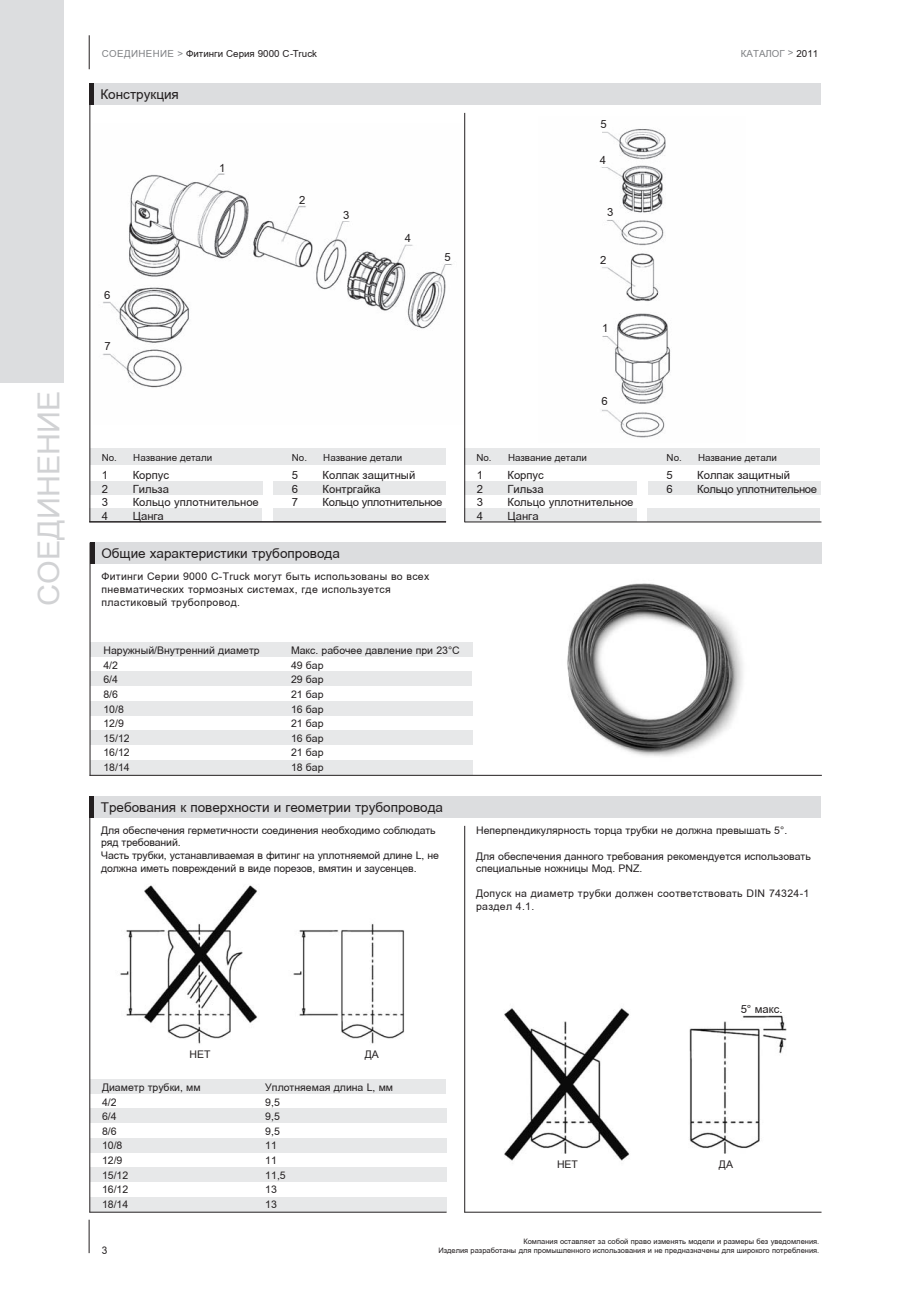
<style>
.page{position:relative;width:906px;height:1289px;background:#fff}
.page>*{position:absolute;margin:0;border:0;box-sizing:border-box;transform-origin:0 0}
.t1{font:30.3px "Arial Cyr";color:#d1d2d4}
.t2{font:13.5px "Arial Cyr";color:#231f20}
.t3{font:11.25px "Arial Cyr";color:#231f20}
.t4{font:11.25px "Arial Cyr";letter-spacing:-.03em;color:#231f20}
.t5{font:10.5px/12.6px "Arial Cyr";color:#231f20}
.t6{font:10.5px/12.6px "Arial Cyr";letter-spacing:.03em;color:#231f20}
.t7{font:10.5px "Arial Cyr";color:#231f20;scale:.95 1}
.t8{font:9.75px "Arial Cyr";color:#231f20}
.t9{font:9.75px "Arial Cyr";color:#808285}
.t10{font:7.5px/9px "Arial Cyr";color:#231f20;text-align:right}
.s1{color:#808285}
.s2{color:#231f20}
</style>
<div class="page">
<img style="left:120px;top:885px;width:285px;height:159px">
<img style="left:465px;top:992px;width:322px;height:176px">
<div style="left:273px;top:481px;width:172px;height:14px;background:#e7e8e9"></div>
<div style="left:90px;top:481px;width:172px;height:14px;background:#e7e8e9"></div>
<div style="left:90px;top:509px;width:172px;height:13px;background:#e7e8e9"></div>
<div style="left:273px;top:509px;width:172px;height:13px;background:#e7e8e9"></div>
<div style="left:90px;top:448px;width:355px;height:17px;background:#e7e8e9"></div>
<div style="left:648px;top:481px;width:172px;height:14px;background:#e7e8e9"></div>
<div style="left:464px;top:481px;width:173px;height:14px;background:#e7e8e9"></div>
<div style="left:464px;top:509px;width:173px;height:13px;background:#e7e8e9"></div>
<div style="left:647px;top:509px;width:173px;height:13px;background:#e7e8e9"></div>
<div style="left:464px;top:448px;width:356px;height:17px;background:#e7e8e9"></div>
<img style="left:601px;top:129px;width:70px;height:309px">
<img style="left:102px;top:173px;width:351px;height:215px">
<div style="left:90px;top:1079px;width:356px;height:15px;background:#e7e8e9"></div>
<div style="left:90px;top:1137px;width:356px;height:15px;background:#e7e8e9"></div>
<div style="left:90px;top:1107px;width:356px;height:15px;background:#e7e8e9"></div>
<div style="left:90px;top:1167px;width:356px;height:15px;background:#e7e8e9"></div>
<div style="left:90px;top:1197px;width:356px;height:14px;background:#e7e8e9"></div>
<div style="left:91px;top:642px;width:382px;height:15px;background:#e7e8e9"></div>
<div style="left:91px;top:700px;width:382px;height:15px;background:#e7e8e9"></div>
<div style="left:91px;top:671px;width:381px;height:14px;background:#e7e8e9"></div>
<div style="left:91px;top:730px;width:382px;height:15px;background:#e7e8e9"></div>
<div style="left:91px;top:760px;width:382px;height:15px;background:#e7e8e9"></div>
<div style="left:0;top:76px;width:64px;height:51px;background:#dcdddf"></div>
<div style="left:0;top:127px;width:64px;height:51px;background:#dcdddf"></div>
<div style="left:0;top:0;width:64px;height:76px;background:#dcdddf"></div>
<div style="left:0;top:178px;width:64px;height:51px;background:#dcdddf"></div>
<div style="left:0;top:229px;width:64px;height:51px;background:#dcdddf"></div>
<div style="left:0;top:280px;width:64px;height:51px;background:#dcdddf"></div>
<div style="left:0;top:331px;width:64px;height:51px;background:#dcdddf"></div>
<hr style="left:89px;top:35px;width:1px;height:34px;background:#231f20">
<div style="left:90px;top:796px;width:731px;height:21px;background:#dcdddf"></div>
<hr style="left:90px;top:796px;width:4px;height:21px;background:#231f20">
<hr style="left:89px;top:1211px;width:357px;height:1px;background:#231f20">
<hr style="left:89px;top:796px;width:1px;height:416px;background:#231f20">
<hr style="left:464px;top:1211px;width:357px;height:1px;background:#231f20">
<hr style="left:464px;top:825px;width:1px;height:387px;background:#231f20">
<img style="left:567px;top:583px;width:176px;height:174px">
<div style="left:89px;top:83px;width:731px;height:22px;background:#dcdddf"></div>
<hr style="left:90px;top:83px;width:4px;height:21px;background:#231f20">
<hr style="left:465px;top:521px;width:356px;height:1px;background:#231f20">
<hr style="left:89px;top:83px;width:1px;height:439px;background:#231f20">
<hr style="left:464px;top:113px;width:1px;height:409px;background:#231f20">
<div style="left:90px;top:542px;width:731px;height:22px;background:#dcdddf"></div>
<hr style="left:90px;top:542px;width:4px;height:22px;background:#231f20">
<hr style="left:90px;top:775px;width:732px;height:1px;background:#231f20">
<hr style="left:90px;top:542px;width:1px;height:233px;background:#231f20">
<hr style="left:89px;top:521px;width:357px;height:1px;background:#231f20">
<hr style="left:89px;top:1219px;width:1px;height:33px;background:#231f20">
<h1 class="t1" style="left:32px;top:605px;width:216px;rotate:-90deg">СОЕДИНЕНИЕ</h1>
<p class="t8" style="left:102px;top:48px;width:217px"><span class="s1">СОЕДИНЕНИЕ &gt;</span> Фитинги Серия 9000 C-Truck</p>
<p class="t9" style="left:741px;top:48px;width:79px">КАТАЛОГ &gt; <span class="s2">2011</span></p>
<p class="t2" style="left:100px;top:86px;width:80px">Конструкция</p>
<p class="t3" style="left:219px;top:162px;width:8px">1</p>
<p class="t3" style="left:104px;top:288px;width:8px">6</p>
<p class="t3" style="left:105px;top:339px;width:8px">7</p>
<p class="t3" style="left:299px;top:193px;width:8px">2</p>
<p class="t3" style="left:343px;top:209px;width:8px">3</p>
<p class="t3" style="left:405px;top:232px;width:8px">4</p>
<p class="t3" style="left:444px;top:251px;width:8px">5</p>
<p class="t3" style="left:600px;top:118px;width:8px">5</p>
<p class="t3" style="left:600px;top:154px;width:8px">4</p>
<p class="t3" style="left:607px;top:206px;width:8px">3</p>
<p class="t3" style="left:600px;top:254px;width:8px">2</p>
<p class="t3" style="left:602px;top:322px;width:8px">1</p>
<p class="t3" style="left:601px;top:395px;width:8px">6</p>
<p class="t8" style="left:102px;top:452px;width:112px">No. Название детали</p>
<p class="t8" style="left:292px;top:452px;width:112px">No. Название детали</p>
<p class="t3" style="left:102px;top:469px;width:8px">1</p>
<p class="t3" style="left:133px;top:469px;width:38px">Корпус</p>
<p class="t3" style="left:292px;top:469px;width:8px">5</p>
<p class="t3" style="left:322px;top:469px;width:94px">Колпак защитный</p>
<p class="t3" style="left:102px;top:482px;width:8px">2</p>
<p class="t3" style="left:133px;top:482px;width:38px">Гильза</p>
<p class="t3" style="left:292px;top:482px;width:8px">6</p>
<p class="t3" style="left:322px;top:482px;width:60px">Контргайка</p>
<p class="t3" style="left:102px;top:496px;width:8px">3</p>
<p class="t3" style="left:133px;top:496px;width:128px">Кольцо уплотнительное</p>
<p class="t3" style="left:292px;top:496px;width:8px">7</p>
<p class="t4" style="left:322px;top:496px;width:121px">Кольцо уплотнительное</p>
<p class="t3" style="left:102px;top:509px;width:8px">4</p>
<p class="t3" style="left:133px;top:509px;width:33px">Цанга</p>
<p class="t2" style="left:101px;top:546px;width:240px">Общие характеристики трубопровода</p>
<p class="t6" style="left:101px;top:570px;width:329px">Фитинги Серии 9000 C-Truck могут быть использованы во всех пневматических тормозных системах, где используется пластиковый трубопровод.</p>
<p class="t5" style="left:103px;top:644px;width:158px">Наружный/Внутренний диаметр</p>
<p class="t5" style="left:291px;top:644px;width:170px">Макс. рабочее давление при 23°C</p>
<p class="t5" style="left:103px;top:659px;width:16px">4/2</p>
<p class="t5" style="left:291px;top:659px;width:34px">49 бар</p>
<p class="t5" style="left:103px;top:673px;width:16px">6/4</p>
<p class="t5" style="left:291px;top:673px;width:34px">29 бар</p>
<p class="t5" style="left:103px;top:688px;width:16px">8/6</p>
<p class="t5" style="left:291px;top:688px;width:34px">21 бар</p>
<p class="t5" style="left:103px;top:702px;width:22px">10/8</p>
<p class="t5" style="left:291px;top:702px;width:34px">16 бар</p>
<p class="t5" style="left:103px;top:717px;width:22px">12/9</p>
<p class="t5" style="left:291px;top:717px;width:34px">21 бар</p>
<p class="t5" style="left:103px;top:731px;width:28px">15/12</p>
<p class="t5" style="left:291px;top:731px;width:34px">16 бар</p>
<p class="t5" style="left:103px;top:746px;width:28px">16/12</p>
<p class="t5" style="left:291px;top:746px;width:34px">21 бар</p>
<p class="t5" style="left:103px;top:760px;width:28px">18/14</p>
<p class="t5" style="left:291px;top:760px;width:34px">18 бар</p>
<p class="t2" style="left:101px;top:799px;width:344px">Требования к поверхности и геометрии трубопровода</p>
<p class="t5" style="left:101px;top:823px;width:339px">Для обеспечения герметичности соединения необходимо соблюдать ряд требований.<br>Часть трубки, устанавливаемая в фитинг на уплотняемой длине L, не должна иметь повреждений в виде порезов, вмятин и заусенцев.</p>
<p class="t8" style="left:476px;top:452px;width:112px">No. Название детали</p>
<p class="t8" style="left:666px;top:452px;width:112px">No. Название детали</p>
<p class="t3" style="left:477px;top:469px;width:8px">1</p>
<p class="t3" style="left:507px;top:469px;width:38px">Корпус</p>
<p class="t3" style="left:666px;top:469px;width:8px">5</p>
<p class="t3" style="left:697px;top:469px;width:94px">Колпак защитный</p>
<p class="t3" style="left:477px;top:482px;width:8px">2</p>
<p class="t3" style="left:507px;top:482px;width:38px">Гильза</p>
<p class="t3" style="left:666px;top:482px;width:8px">6</p>
<p class="t4" style="left:697px;top:482px;width:121px">Кольцо уплотнительное</p>
<p class="t3" style="left:477px;top:496px;width:8px">3</p>
<p class="t3" style="left:507px;top:496px;width:128px">Кольцо уплотнительное</p>
<p class="t3" style="left:477px;top:509px;width:8px">4</p>
<p class="t3" style="left:507px;top:509px;width:33px">Цанга</p>
<p class="t5" style="left:476px;top:824px;width:313px">Неперпендикулярность торца трубки не должна превышать 5°.</p>
<p class="t5" style="left:476px;top:849px;width:336px">Для обеспечения данного требования рекомендуется использовать специальные ножницы Мод. PNZ.</p>
<p class="t6" style="left:476px;top:887px;width:335px">Допуск на диаметр трубки должен соответствовать DIN 74324-1 раздел 4.1.</p>
<p class="t5" style="left:189px;top:1048px;width:23px">НЕТ</p>
<p class="t5" style="left:365px;top:1048px;width:16px">ДА</p>
<p class="t5" style="left:102px;top:1080px;width:100px">Диаметр трубки, мм</p>
<p class="t5" style="left:265px;top:1080px;width:129px">Уплотняемая длина L, мм</p>
<p class="t5" style="left:102px;top:1095px;width:16px">4/2</p>
<p class="t5" style="left:265px;top:1095px;width:16px">9,5</p>
<p class="t5" style="left:102px;top:1110px;width:16px">6/4</p>
<p class="t5" style="left:265px;top:1110px;width:16px">9,5</p>
<p class="t5" style="left:102px;top:1124px;width:16px">8/6</p>
<p class="t5" style="left:265px;top:1124px;width:16px">9,5</p>
<p class="t5" style="left:102px;top:1139px;width:22px">10/8</p>
<p class="t5" style="left:265px;top:1139px;width:13px">11</p>
<p class="t5" style="left:102px;top:1153px;width:22px">12/9</p>
<p class="t5" style="left:265px;top:1153px;width:13px">11</p>
<p class="t5" style="left:102px;top:1168px;width:28px">15/12</p>
<p class="t5" style="left:265px;top:1168px;width:22px">11,5</p>
<p class="t5" style="left:102px;top:1183px;width:28px">16/12</p>
<p class="t5" style="left:265px;top:1183px;width:13px">13</p>
<p class="t5" style="left:102px;top:1197px;width:28px">18/14</p>
<p class="t5" style="left:265px;top:1197px;width:13px">13</p>
<p class="t7" style="left:102px;top:1243px;width:7px">3</p>
<p class="t3" style="left:740px;top:1003px;width:43px">5° макс.</p>
<p class="t5" style="left:557px;top:1157px;width:23px">НЕТ</p>
<p class="t5" style="left:719px;top:1157px;width:16px">ДА</p>
<p class="t10" style="left:438px;top:1237px;width:382px">Компания оставляет за собой право изменять модели и размеры без уведомления.<br>Изделия разработаны для промышленного использования и не предназначены для широкого потребления.</p>
</div>
